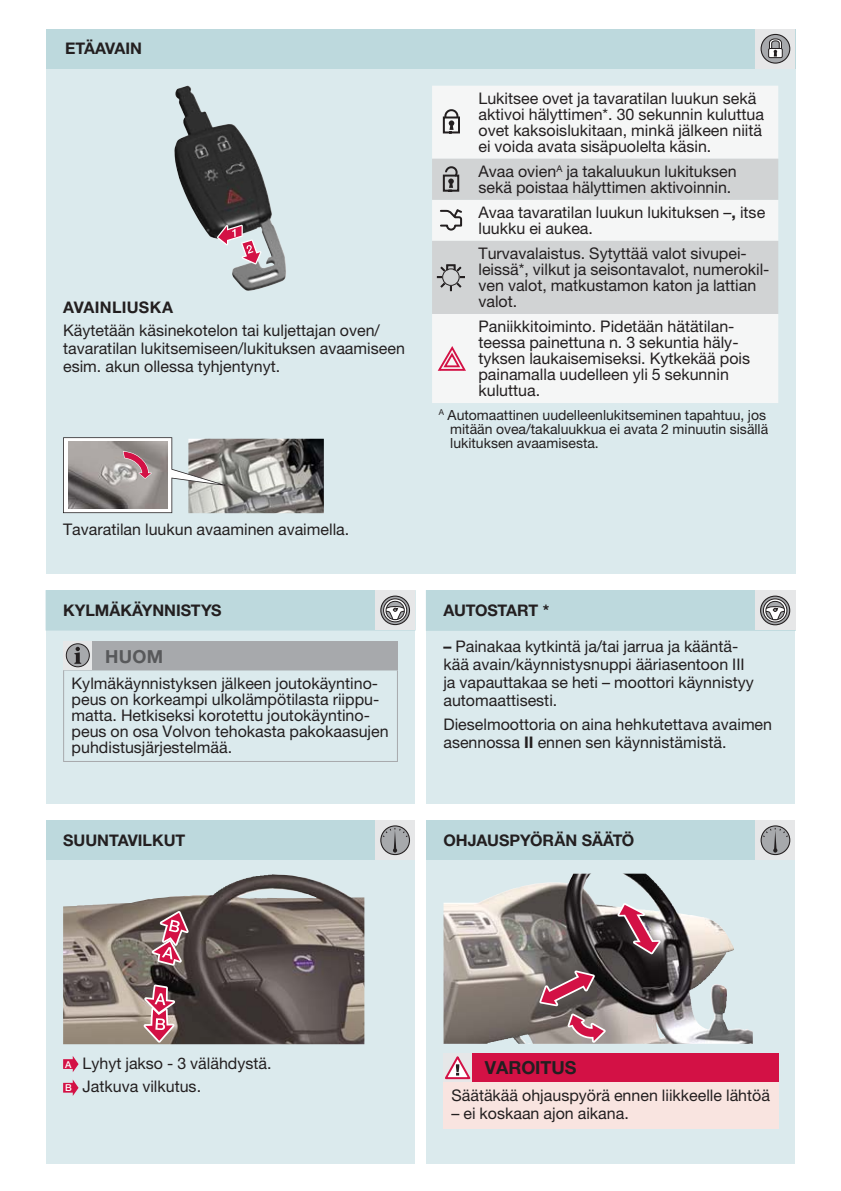
<style>
.page{position:relative;width:841px;height:1191px;background:#fff}
.page>*{position:absolute;margin:0;border:0;box-sizing:border-box;transform-origin:0 0}
.t1{font:700 18px "Helvetica Neue LT Std";letter-spacing:-.005em;color:#231f20}
.t2{font:700 18px "Helvetica Neue ECG";color:#58595b}
.t3{font:16px/16px "Helvetica Neue ECG";color:#231f20}
.t4{font:700 16px "Helvetica Neue ECG";color:#231f20}
.t5{font:700 16px "Helvetica Neue ECG";letter-spacing:.02em;color:#231f20}
.t6{font:700 16px "Helvetica Neue ECG";letter-spacing:-.02em;color:#231f20}
.t7{font:14px/14px "Helvetica Neue ECG";color:#231f20}
.s1{font-weight:700}
.s2{font-family:"Helvetica Neue";font-weight:500;font-size:9.6px;color:#fff}
</style>
<div class="page">
<div style="left:46px;top:29px;width:748px;height:544px;background:#dbeaed"></div>
<img style="left:225px;top:438px;width:98px;height:75px">
<svg style="left:63px;top:437px;width:162px;height:76px;background:#a8a3a2"></svg>
<div style="left:46px;top:590px;width:369px;height:213px;background:#dbeaed"></div>
<div style="left:426px;top:590px;width:368px;height:213px;background:#dbeaed"></div>
<img style="left:174px;top:86px;width:112px;height:205px">
<svg style="left:217px;top:225px;width:44px;height:39px"></svg>
<div style="left:46px;top:820px;width:369px;height:343px;background:#dbeaed"></div>
<div style="left:426px;top:820px;width:368px;height:343px;background:#dbeaed"></div>
<img style="left:443px;top:873px;width:309px;height:170px">
<svg style="left:539px;top:970px;width:55px;height:35px;background:#975a68"></svg>
<svg style="left:567px;top:1013px;width:38px;height:29px"></svg>
<svg style="left:617px;top:902px;width:43px;height:52px;background:#9c6a78"></svg>
<img style="left:63px;top:874px;width:301px;height:169px">
<svg style="left:152px;top:910px;width:37px;height:55px;background:#a56c77"></svg>
<svg style="left:143px;top:984px;width:32px;height:58px;background:#b77682"></svg>
<div style="left:46px;top:29px;width:748px;height:40px;background:#bdd9dd"></div>
<div style="left:755px;top:29px;width:39px;height:40px;background:#e6e7e8"></div>
<svg style="left:760px;top:34px;width:29px;height:29px"></svg>
<div style="left:760px;top:34px;width:29px;height:30px;border:1px solid #231f20;border-radius:50%"></div>
<div style="left:767px;top:48px;width:15px;height:10px;border:1px solid #231f20"></div>
<svg style="left:768px;top:38px;width:13px;height:18px"></svg>
<div style="left:426px;top:590px;width:368px;height:40px;background:#bdd9dd"></div>
<div style="left:754px;top:590px;width:40px;height:40px;background:#e6e7e8"></div>
<svg style="left:760px;top:596px;width:29px;height:28px"></svg>
<div style="left:759px;top:595px;width:30px;height:30px;border:1px solid #231f20;border-radius:50%"></div>
<div style="left:762px;top:598px;width:24px;height:24px;border:1px solid #231f20;border-radius:50%"></div>
<svg style="left:763px;top:598px;width:23px;height:24px"></svg>
<div style="left:46px;top:590px;width:369px;height:40px;background:#bdd9dd"></div>
<div style="left:375px;top:590px;width:40px;height:40px;background:#e6e7e8"></div>
<svg style="left:380px;top:596px;width:29px;height:28px"></svg>
<div style="left:380px;top:595px;width:30px;height:30px;border:1px solid #231f20;border-radius:50%"></div>
<div style="left:383px;top:598px;width:24px;height:24px;border:1px solid #231f20;border-radius:50%"></div>
<svg style="left:383px;top:598px;width:23px;height:23px"></svg>
<div style="left:46px;top:820px;width:369px;height:39px;background:#bdd9dd"></div>
<div style="left:375px;top:820px;width:40px;height:39px;background:#e6e7e8"></div>
<div style="left:380px;top:825px;width:30px;height:29px;border:1px solid #231f20;border-radius:50%"></div>
<svg style="left:382px;top:827px;width:26px;height:25px"></svg>
<div style="left:426px;top:820px;width:368px;height:39px;background:#bdd9dd"></div>
<div style="left:755px;top:820px;width:39px;height:39px;background:#e6e7e8"></div>
<div style="left:760px;top:825px;width:29px;height:29px;border:1px solid #231f20;border-radius:50%"></div>
<svg style="left:762px;top:827px;width:26px;height:25px"></svg>
<div style="left:432px;top:86px;width:345px;height:317px;background:#f5f6f6"></div>
<svg style="left:432px;top:159px;width:345px;height:155px;background:#dadcdc"></svg>
<svg style="left:442px;top:109px;width:17px;height:24px"></svg>
<svg style="left:442px;top:165px;width:17px;height:27px"></svg>
<svg style="left:438px;top:207px;width:25px;height:24px"></svg>
<svg style="left:437px;top:264px;width:27px;height:27px"></svg>
<svg style="left:437px;top:345px;width:28px;height:26px"></svg>
<svg style="left:63px;top:1056px;width:15px;height:15px"></svg>
<svg style="left:63px;top:1079px;width:15px;height:16px"></svg>
<div style="left:443px;top:1053px;width:335px;height:28px;background:#d31145"></div>
<div style="left:443px;top:1081px;width:335px;height:47px;background:#f9e4e0"></div>
<div style="left:443px;top:1053px;width:28px;height:28px;background:#e6e7e8"></div>
<svg style="left:445px;top:1053px;width:27px;height:27px"></svg>
<div style="left:64px;top:641px;width:333px;height:28px;background:#a7a9ac"></div>
<hr style="left:63px;top:669px;width:334px;height:1px;background:#a7a9ac">
<hr style="left:63px;top:670px;width:1px;height:90px;background:#a7a9ac">
<hr style="left:396px;top:670px;width:1px;height:90px;background:#a7a9ac">
<hr style="left:63px;top:760px;width:334px;height:1px;background:#a7a9ac">
<svg style="left:64px;top:641px;width:28px;height:28px"></svg>
<div style="left:66px;top:643px;width:23px;height:23px;background:#a7a9ac;border-radius:50%"></div>
<div style="left:66px;top:643px;width:24px;height:24px;border:1px solid #231f20;border-radius:50%"></div>
<svg style="left:74px;top:646px;width:7px;height:17px"></svg>
<p class="t4" style="left:65px;top:40px;width:78px">ETÄAVAIN</p>
<p class="t5" style="left:63px;top:298px;width:111px">AVAINLIUSKA</p>
<p class="t3" style="left:63px;top:323px;width:343px;line-height:18px">Käytetään käsinekotelon tai kuljettajan oven/ tavaratilan lukitsemiseen/lukituksen avaamiseen esim. akun ollessa tyhjentynyt.</p>
<p class="t3" style="left:63px;top:522px;width:287px">Tavaratilan luukun avaaminen avaimella.</p>
<p class="t3" style="left:478px;top:91px;width:287px">Lukitsee ovet ja tavaratilan luukun sekä aktivoi hälyttimen*. 30 sekunnin kuluttua ovet kaksoislukitaan, minkä jälkeen niitä ei voida avata sisäpuolelta käsin.</p>
<p class="t3" style="left:478px;top:164px;width:259px">Avaa ovien<sup>A</sup> ja takaluukun lukituksen sekä poistaa hälyttimen aktivoinnin.</p>
<p class="t3" style="left:478px;top:205px;width:288px">Avaa tavaratilan luukun lukituksen –<span class="s1">,</span> itse luukku ei aukea.</p>
<p class="t3" style="left:478px;top:247px;width:292px">Turvavalaistus. Sytyttää valot sivupei&shy;leissä*, vilkut ja seisontavalot, numerokil&shy;ven valot, matkustamon katon ja lattian valot.</p>
<p class="t3" style="left:478px;top:320px;width:273px">Paniikkitoiminto. Pidetään hätätilan&shy;teessa painettuna n. 3 sekuntia häly&shy;tyksen laukaisemiseksi. Kytkekää pois painamalla uudelleen yli 5 sekunnin kuluttua.</p>
<p class="t7" style="left:450px;top:409px;width:319px;text-indent:-11px"><sup>A</sup> Automaattinen uudelleenlukitseminen tapahtuu, jos mitään ovea/takaluukkua ei avata 2 minuutin sisällä lukituksen avaamisesta.</p>
<p class="t4" style="left:63px;top:601px;width:160px">KYLMÄKÄYNNISTYS</p>
<p class="t6" style="left:443px;top:601px;width:107px">AUTOSTART *</p>
<p class="t3" style="left:443px;top:639px;width:311px;line-height:18px"><span class="s1">–</span> Painakaa kytkintä ja/tai jarrua ja kääntä&shy;kää avain/käynnistysnuppi ääriasentoon III ja vapauttakaa se heti – moottori käynnistyy automaattisesti.</p>
<p class="t3" style="left:443px;top:716px;width:330px;line-height:18px">Dieselmoottoria on aina hehkutettava avaimen asennossa <span class="s1">II</span> ennen sen käynnistämistä.</p>
<p class="t2" style="left:105px;top:646px;width:59px">HUOM</p>
<p class="t3" style="left:72px;top:676px;width:318px">Kylmäkäynnistyksen jälkeen joutokäyntino&shy;peus on korkeampi ulkolämpötilasta riippu&shy;matta. Hetkiseksi korotettu joutokäyntino&shy;peus on osa Volvon tehokasta pakokaasujen puhdistusjärjestelmää.</p>
<p class="t4" style="left:63px;top:830px;width:124px">SUUNTAVILKUT</p>
<p class="t4" style="left:443px;top:830px;width:192px">OHJAUSPYÖRÄN SÄÄTÖ</p>
<p class="t3" style="left:65px;top:1052px;width:208px;line-height:23.6px"><span class="s2">A</span> Lyhyt jakso - 3 välähdystä.<br><span class="s2">B</span> Jatkuva vilkutus.</p>
<p class="t1" style="left:484px;top:1056px;width:93px">VAROITUS</p>
<p class="t3" style="left:451px;top:1088px;width:320px">Säätäkää ohjauspyörä ennen liikkeelle lähtöä</p>
<p class="t3" style="left:451px;top:1106px;width:179px">– ei koskaan ajon aikana.</p>
</div>
